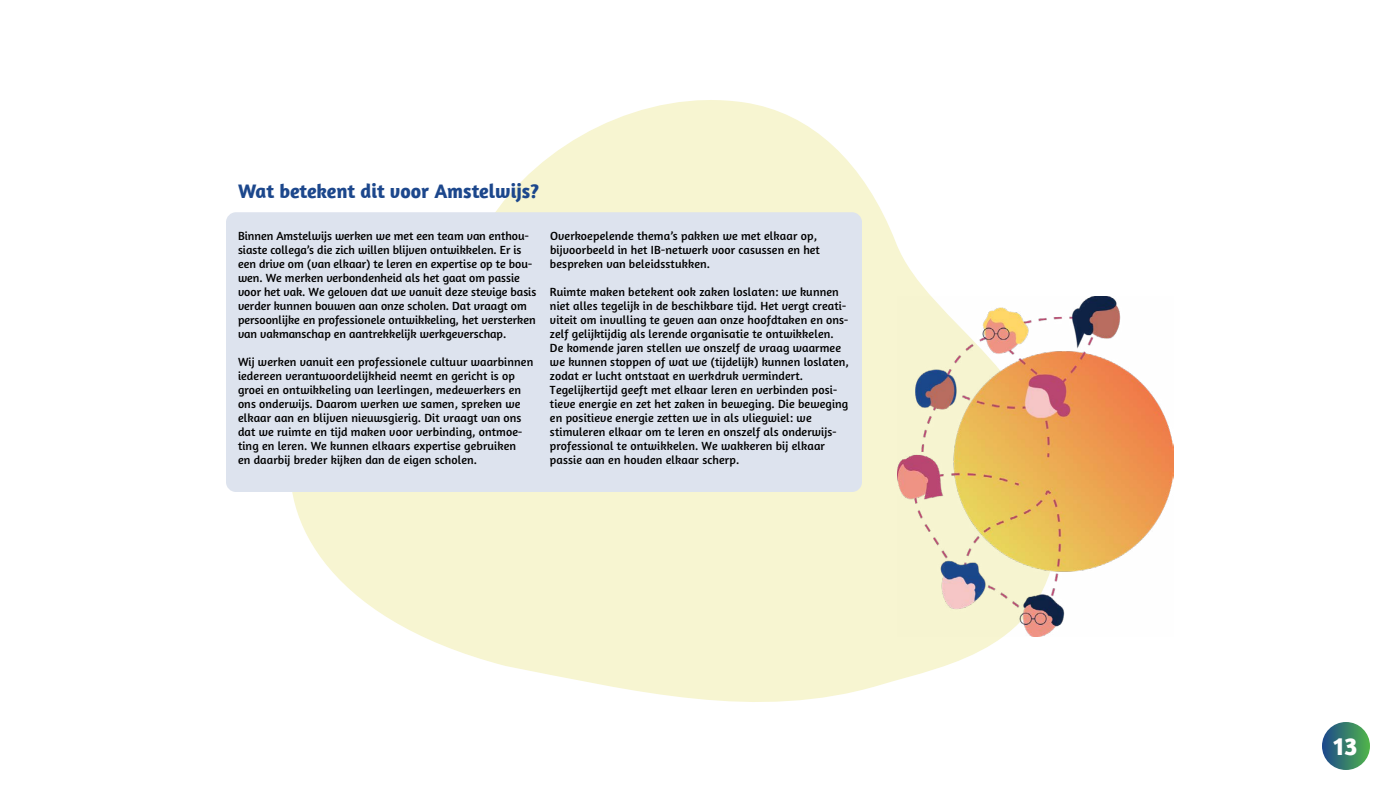
<style>
.page{position:relative;width:1400px;height:800px;background:#fff}
.page>*{position:absolute;margin:0;border:0;box-sizing:border-box;transform-origin:0 0}
.t1{font:700 26px "Amaranth";color:#fff}
.t2{font:700 20px "Amaranth";color:#1c478c}
.t3{font:12px/14px "Amaranth";letter-spacing:.01em;color:#000}
</style>
<div class="page">
<div style="left:1322px;top:722px;width:48px;height:48px;background:linear-gradient(to right,#1f4a8e,#4fb24b);border-radius:24px"></div>
<svg style="left:292px;top:100px;width:710px;height:602px;fill:#f7f5d1"></svg>
<div style="left:226px;top:212px;width:636px;height:280px;background:#dde3ee;border-radius:10px"></div>
<img style="left:898px;top:296px;width:276px;height:341px">
<h2 class="t2" style="left:238px;top:178px;width:303px">Wat betekent dit voor Amstelwijs?</h2>
<p class="t3" style="left:238px;top:229px;width:300px">Binnen Amstelwijs werken we met een team van enthou&shy;siaste collega’s die zich willen blijven ontwikkelen. Er is een drive om (van elkaar) te leren en expertise op te bou&shy;wen. We merken verbondenheid als het gaat om passie voor het vak. We geloven dat we vanuit deze stevige basis verder kunnen bouwen aan onze scholen. Dat vraagt om persoonlijke en professionele ontwikkeling, het versterken van vakmanschap en aantrekkelijk werkgeverschap.</p>
<p class="t3" style="left:238px;top:355px;width:297px">Wij werken vanuit een professionele cultuur waarbinnen iedereen verantwoordelijkheid neemt en gericht is op groei en ontwikkeling van leerlingen, medewerkers en ons onderwijs. Daarom werken we samen, spreken we elkaar aan en blijven nieuwsgierig. Dit vraagt van ons dat we ruimte en tijd maken voor verbinding, ontmoe&shy;ting en leren. We kunnen elkaars expertise gebruiken<br>en daarbij breder kijken dan de eigen scholen.</p>
<p class="t3" style="left:550px;top:229px;width:271px">Overkoepelende thema’s pakken we met elkaar op, bijvoorbeeld in het IB-netwerk voor casussen en het bespreken van beleidsstukken.</p>
<p class="t3" style="left:550px;top:285px;width:300px">Ruimte maken betekent ook zaken loslaten: we kunnen niet alles tegelijk in de beschikbare tijd. Het vergt creati&shy;viteit om invulling te geven aan onze hoofdtaken en ons&shy;zelf gelijktijdig als lerende organisatie te ontwikkelen.<br>De komende jaren stellen we onszelf de vraag waarmee we kunnen stoppen of wat we (tijdelijk) kunnen loslaten, zodat er lucht ontstaat en werkdruk vermindert.<br>Tegelijkertijd geeft met elkaar leren en verbinden posi&shy;tieve energie en zet het zaken in beweging. Die beweging en positieve energie zetten we in als vliegwiel: we stimuleren elkaar om te leren en onszelf als onderwijs&shy;professional te ontwikkelen. We wakkeren bij elkaar passie aan en houden elkaar scherp.</p>
<h1 class="t1" style="left:1333px;top:729px;width:26px">13</h1>
</div>
